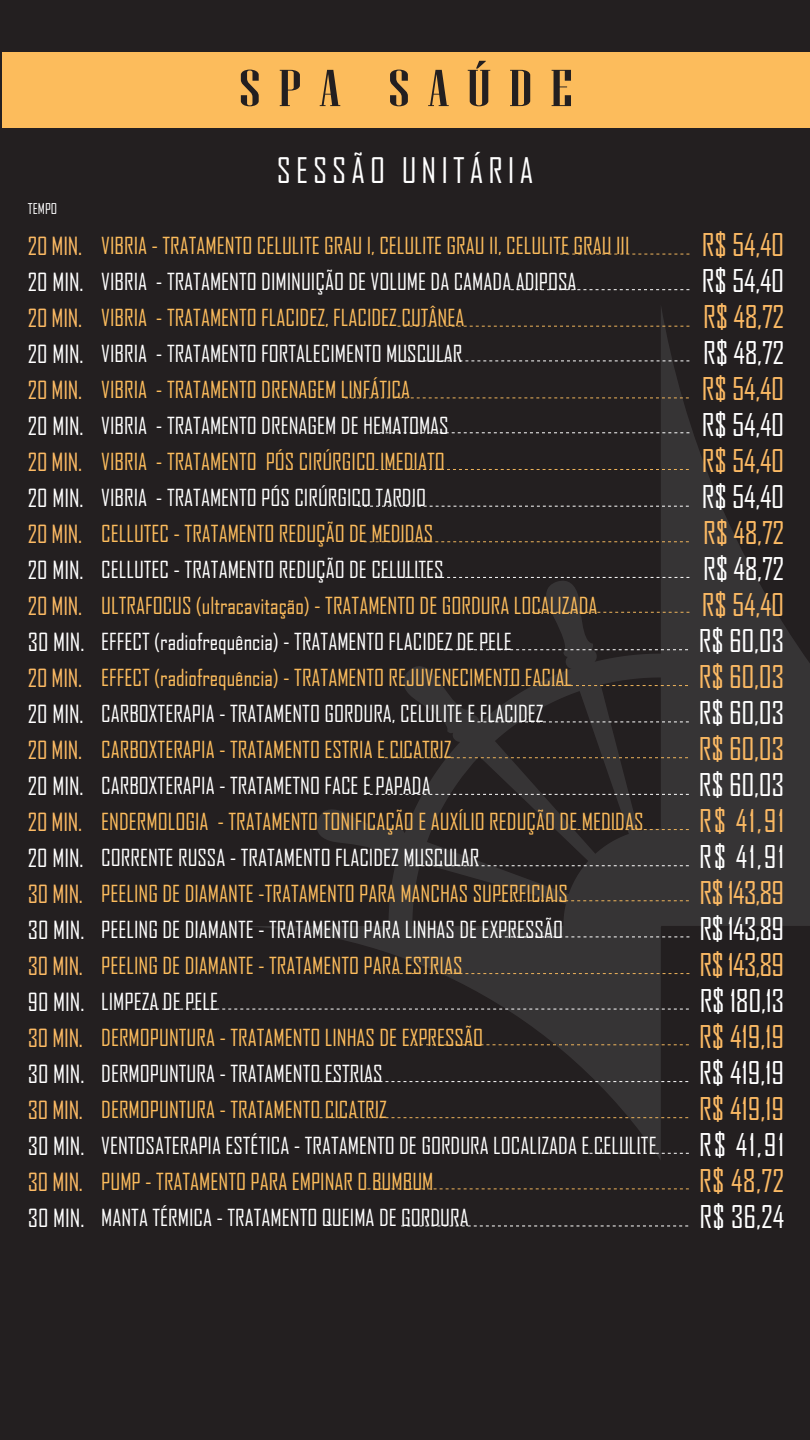
<style>
.page{position:relative;width:810px;height:1440px;background:#fff}
.page>*{position:absolute;margin:0;border:0;box-sizing:border-box;transform-origin:0 0}
.t1{font:51.75px "Niagara Solid";letter-spacing:.23em;color:#231f20;scale:1.5 1}
.t2{font:33.75px "Agency FB";letter-spacing:.15em;color:#fff}
.t3{font:30px "Agency FB";letter-spacing:-.01em;color:#fcba64}
.t4{font:30px "Agency FB";letter-spacing:-.01em;color:#fff}
.t5{font:24px "Agency FB";letter-spacing:-.01em;color:#fcba64}
.t6{font:24px "Agency FB";color:#fff}
.t7{font:22.5px "Agency FB";color:#fcbc5c}
.t8{font:22.5px "Agency FB";color:#fff}
.t9{font:22.5px "Agency FB";color:#fff}
.t10{font:14.25px "Agency FB";color:#fff}
.s1{font-style:inherit}
</style>
<div class="page">
<div style="left:0;top:0;width:809px;height:1440px;background:#231f20"></div>
<svg style="left:219px;top:304px;width:591px;height:857px"></svg>
<div style="left:3px;top:52px;width:807px;height:76px;background:#fcbc5c"></div>
<svg style="left:398px;top:326px;width:291px;height:1px"></svg>
<svg style="left:394px;top:973px;width:295px;height:1px"></svg>
<svg style="left:368px;top:1189px;width:321px;height:1px"></svg>
<svg style="left:414px;top:1044px;width:275px;height:1px"></svg>
<svg style="left:345px;top:398px;width:344px;height:1px"></svg>
<svg style="left:560px;top:254px;width:129px;height:1px"></svg>
<svg style="left:380px;top:432px;width:309px;height:1px"></svg>
<svg style="left:358px;top:506px;width:331px;height:1px"></svg>
<svg style="left:375px;top:577px;width:314px;height:1px"></svg>
<svg style="left:444px;top:649px;width:244px;height:1px"></svg>
<svg style="left:511px;top:289px;width:178px;height:1px"></svg>
<svg style="left:375px;top:469px;width:314px;height:1px"></svg>
<svg style="left:532px;top:612px;width:157px;height:1px"></svg>
<svg style="left:503px;top:685px;width:185px;height:1px"></svg>
<svg style="left:364px;top:794px;width:325px;height:1px"></svg>
<svg style="left:410px;top:865px;width:279px;height:1px"></svg>
<svg style="left:314px;top:1081px;width:374px;height:1px"></svg>
<svg style="left:499px;top:937px;width:190px;height:1px"></svg>
<svg style="left:590px;top:1153px;width:99px;height:1px"></svg>
<svg style="left:150px;top:1009px;width:539px;height:1px"></svg>
<svg style="left:401px;top:1226px;width:287px;height:1px"></svg>
<svg style="left:578px;top:829px;width:111px;height:1px"></svg>
<svg style="left:394px;top:361px;width:295px;height:1px"></svg>
<svg style="left:364px;top:541px;width:325px;height:1px"></svg>
<svg style="left:477px;top:722px;width:212px;height:1px"></svg>
<svg style="left:385px;top:757px;width:303px;height:1px"></svg>
<svg style="left:499px;top:900px;width:190px;height:1px"></svg>
<svg style="left:320px;top:1117px;width:368px;height:1px"></svg>
<p class="t10" style="left:28px;top:200px;width:31px">TEMPO</p>
<p class="t5" style="left:28px;top:232px;width:56px">20 MIN.</p>
<p class="t6" style="left:28px;top:268px;width:57px">20 MIN.</p>
<p class="t5" style="left:28px;top:304px;width:56px">20 MIN.</p>
<p class="t6" style="left:28px;top:340px;width:57px">20 MIN.</p>
<p class="t5" style="left:28px;top:376px;width:56px">20 MIN.</p>
<p class="t6" style="left:28px;top:412px;width:57px">20 MIN.</p>
<p class="t5" style="left:28px;top:448px;width:56px">20 MIN.</p>
<p class="t6" style="left:28px;top:484px;width:57px">20 MIN.</p>
<p class="t5" style="left:28px;top:520px;width:56px">20 MIN.</p>
<p class="t6" style="left:28px;top:556px;width:57px">20 MIN.</p>
<p class="t5" style="left:28px;top:592px;width:56px">20 MIN.</p>
<p class="t6" style="left:28px;top:628px;width:58px">30 MIN.</p>
<p class="t5" style="left:28px;top:664px;width:56px">20 MIN.</p>
<p class="t6" style="left:28px;top:700px;width:57px">20 MIN.</p>
<p class="t5" style="left:28px;top:736px;width:56px">20 MIN.</p>
<p class="t6" style="left:28px;top:772px;width:57px">20 MIN.</p>
<p class="t5" style="left:28px;top:808px;width:56px">20 MIN.</p>
<p class="t6" style="left:28px;top:844px;width:57px">20 MIN.</p>
<p class="t5" style="left:28px;top:880px;width:57px">30 MIN.</p>
<p class="t6" style="left:28px;top:916px;width:58px">30 MIN.</p>
<p class="t5" style="left:28px;top:952px;width:57px">30 MIN.</p>
<p class="t6" style="left:28px;top:988px;width:58px">90 MIN.</p>
<p class="t5" style="left:28px;top:1024px;width:57px">30 MIN.</p>
<p class="t6" style="left:28px;top:1060px;width:58px">30 MIN.</p>
<p class="t5" style="left:28px;top:1096px;width:57px">30 MIN.</p>
<p class="t6" style="left:28px;top:1132px;width:58px">30 MIN.</p>
<p class="t5" style="left:28px;top:1168px;width:57px">30 MIN.</p>
<p class="t6" style="left:28px;top:1204px;width:58px">30 MIN.</p>
<p class="t1" style="left:239px;top:61px;width:224px">SPA SAÚDE</p>
<p class="t2" style="left:277px;top:150px;width:258px">SESSÃO UNITÁRIA</p>
<p class="t7" style="left:101px;top:232px;width:530px">VIBRIA - TRATAMENTO CELULITE GRAU I, CELULITE GRAU II, CELULITE GRAU III</p>
<p class="t8" style="left:101px;top:268px;width:477px">VIBRIA - TRATAMENTO DIMINUIÇÃO DE VOLUME DA CAMADA ADIPOSA</p>
<p class="t7" style="left:101px;top:304px;width:365px">VIBRIA - TRATAMENTO FLACIDEZ, FLACIDEZ CUTÂNEA</p>
<p class="t8" style="left:101px;top:340px;width:363px">VIBRIA - TRATAMENTO FORTALECIMENTO MUSCULAR</p>
<p class="t7" style="left:101px;top:376px;width:310px">VIBRIA - TRATAMENTO DRENAGEM LINFÁTICA</p>
<p class="t8" style="left:101px;top:412px;width:349px">VIBRIA - TRATAMENTO DRENAGEM DE HEMATOMAS</p>
<p class="t7" style="left:101px;top:448px;width:345px">VIBRIA - TRATAMENTO PÓS CIRÚRGICO IMEDIATO</p>
<p class="t8" style="left:101px;top:484px;width:326px">VIBRIA - TRATAMENTO PÓS CIRÚRGICO TARDIO</p>
<p class="t7" style="left:101px;top:520px;width:333px">CELLUTEC - TRATAMENTO REDUÇÃO DE MEDIDAS</p>
<p class="t8" style="left:101px;top:556px;width:344px">CELLUTEC - TRATAMENTO REDUÇÃO DE CELULITES</p>
<p class="t7" style="left:101px;top:592px;width:498px">ULTRAFOCUS (ultracavitação) - TRATAMENTO DE GORDURA LOCALIZADA</p>
<p class="t8" style="left:101px;top:628px;width:412px">EFFECT (radiofrequência) - TRATAMENTO FLACIDEZ DE PELE</p>
<p class="t7" style="left:101px;top:664px;width:472px">EFFECT (radiofrequência) - TRATAMENTO REJUVENECIMENTO FACIAL</p>
<p class="t8" style="left:101px;top:700px;width:444px">CARBOXTERAPIA - TRATAMENTO GORDURA, CELULITE E FLACIDEZ</p>
<p class="t7" style="left:101px;top:736px;width:352px">CARBOXTERAPIA - TRATAMENTO ESTRIA E CICATRIZ</p>
<p class="t8" style="left:101px;top:772px;width:331px">CARBOXTERAPIA - TRATAMETNO FACE E PAPADA</p>
<p class="t7" style="left:101px;top:808px;width:544px">ENDERMOLOGIA - TRATAMENTO TONIFICAÇÃO E AUXÍLIO REDUÇÃO DE MEDIDAS</p>
<p class="t8" style="left:101px;top:844px;width:380px">CORRENTE RUSSA - TRATAMENTO FLACIDEZ MUSCULAR</p>
<p class="t7" style="left:101px;top:880px;width:468px">PEELING DE DIAMANTE -TRATAMENTO PARA MANCHAS SUPERFICIAIS</p>
<p class="t8" style="left:101px;top:916px;width:463px">PEELING DE DIAMANTE - TRATAMENTO PARA LINHAS DE EXPRESSÃO</p>
<p class="t7" style="left:101px;top:952px;width:363px">PEELING DE DIAMANTE - TRATAMENTO PARA ESTRIAS</p>
<p class="t8" style="left:101px;top:988px;width:118px">LIMPEZA DE PELE</p>
<p class="t7" style="left:101px;top:1024px;width:383px">DERMOPUNTURA - TRATAMENTO LINHAS DE EXPRESSÃO</p>
<p class="t8" style="left:101px;top:1060px;width:283px">DERMOPUNTURA - TRATAMENTO ESTRIAS</p>
<p class="t7" style="left:101px;top:1096px;width:287px">DERMOPUNTURA - TRATAMENTO CICATRIZ</p>
<p class="t9" style="left:101px;top:1132px;width:557px"><span class="s1">VENTOSATERAPIA ESTÉTICA -</span> TRATAMENTO DE GORDURA LOCALIZADA E CELULITE</p>
<p class="t7" style="left:101px;top:1168px;width:334px">PUMP - TRATAMENTO PARA EMPINAR O BUMBUM</p>
<p class="t8" style="left:101px;top:1204px;width:369px">MANTA TÉRMICA - TRATAMENTO QUEIMA DE GORDURA</p>
<p class="t3" style="left:702px;top:227px;width:84px">R$ 54,40</p>
<p class="t4" style="left:702px;top:263px;width:84px">R$ 54,40</p>
<p class="t3" style="left:703px;top:299px;width:83px">R$ 48,72</p>
<p class="t4" style="left:703px;top:335px;width:83px">R$ 48,72</p>
<p class="t3" style="left:702px;top:371px;width:84px">R$ 54,40</p>
<p class="t4" style="left:702px;top:407px;width:84px">R$ 54,40</p>
<p class="t3" style="left:702px;top:443px;width:84px">R$ 54,40</p>
<p class="t4" style="left:702px;top:479px;width:84px">R$ 54,40</p>
<p class="t3" style="left:703px;top:515px;width:83px">R$ 48,72</p>
<p class="t4" style="left:703px;top:551px;width:83px">R$ 48,72</p>
<p class="t3" style="left:702px;top:587px;width:84px">R$ 54,40</p>
<p class="t4" style="left:699px;top:623px;width:87px">R$ 60,03</p>
<p class="t3" style="left:699px;top:659px;width:87px">R$ 60,03</p>
<p class="t4" style="left:699px;top:695px;width:87px">R$ 60,03</p>
<p class="t3" style="left:699px;top:731px;width:87px">R$ 60,03</p>
<p class="t4" style="left:699px;top:767px;width:87px">R$ 60,03</p>
<p class="t3" style="left:699px;top:803px;width:87px">R$ 41,91</p>
<p class="t4" style="left:699px;top:839px;width:87px">R$ 41,91</p>
<p class="t3" style="left:699px;top:875px;width:86px">R$ 143,89</p>
<p class="t4" style="left:699px;top:911px;width:86px">R$ 143,89</p>
<p class="t3" style="left:699px;top:947px;width:86px">R$ 143,89</p>
<p class="t4" style="left:700px;top:983px;width:86px">R$ 180,13</p>
<p class="t3" style="left:699px;top:1019px;width:87px">R$ 419,19</p>
<p class="t4" style="left:699px;top:1055px;width:87px">R$ 419,19</p>
<p class="t3" style="left:699px;top:1091px;width:87px">R$ 419,19</p>
<p class="t4" style="left:699px;top:1127px;width:87px">R$ 41,91</p>
<p class="t3" style="left:699px;top:1163px;width:87px">R$ 48,72</p>
<p class="t4" style="left:700px;top:1199px;width:86px">R$ 36,24</p>
</div>
